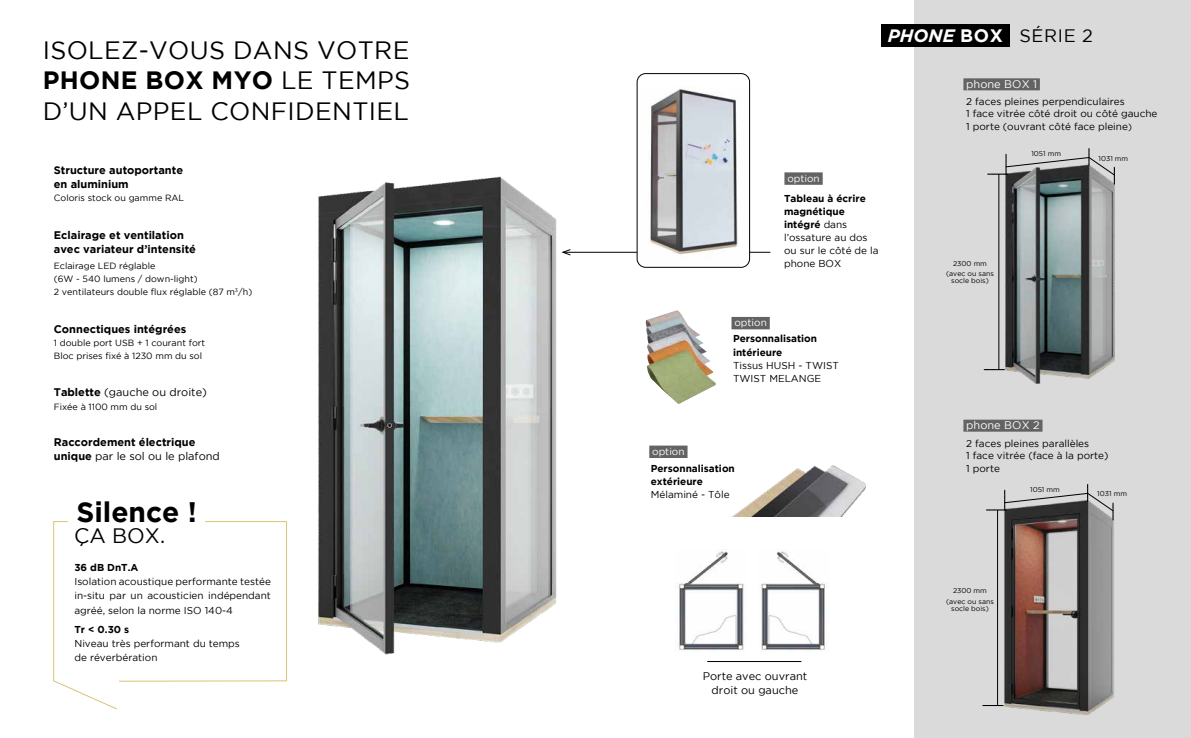
<style>
.page{position:relative;width:1191px;height:738px;background:#fff}
.page>*{position:absolute;margin:0;border:0;box-sizing:border-box;transform-origin:0 0}
.t1{font:700 28.1px "Gotham";color:#000}
.t2{font:25px/30px "Gotham";letter-spacing:.015em;color:#000;text-align:justify}
.t3{font:20.8px "Gotham";color:#000}
.t4{font:18px "Gotham";letter-spacing:.035em;color:#000}
.t5{font:700 11px/14px "Gotham";color:#000}
.t6{font:11px/14px "Gotham";color:#000;text-align:center}
.t7{font:11px "Gotham";color:#fff}
.t8{font:10px/13px "Gotham";color:#000}
.t9{font:700 10px/13px "Gotham";color:#000}
.t10{font:10px "Gotham";color:#fff}
.t11{font:9px/13px "Gotham";color:#000}
.t12{font:7px/10.3px "Gotham";color:#000;text-align:center}
.s1{font-weight:700}
.s2{font-weight:400}
.s3{font-weight:700;font-style:italic;color:#fff}
.s4{font-weight:700;color:#fff}
.s5{font-size:9px}
</style>
<div class="page">
<img style="left:318px;top:176px;width:264px;height:479px">
<hr style="left:563px;top:251px;width:207px;height:1px;background:#000">
<svg style="left:560px;top:248px;width:11px;height:8px"></svg>
<hr style="left:707px;top:660px;width:94px;height:1px;background:#000">
<svg style="left:53px;top:521px;width:234px;height:188px"></svg>
<div style="left:914px;top:0;width:277px;height:737px;background:#dadada"></div>
<img style="left:645px;top:310px;width:71px;height:94px">
<img style="left:733px;top:465px;width:132px;height:51px">
<img style="left:638px;top:89px;width:110px;height:174px">
<div style="left:636px;top:73px;width:114px;height:194px;border:1px solid #000;border-radius:9px"></div>
<img style="left:679px;top:551px;width:65px;height:99px">
<img style="left:761px;top:549px;width:64px;height:101px">
<img style="left:992px;top:184px;width:123px;height:200px">
<img style="left:991px;top:502px;width:123px;height:213px">
<hr style="left:998px;top:174px;width:1px;height:195px;background:#000">
<svg style="left:984px;top:369px;width:20px;height:1px"></svg>
<svg style="left:987px;top:148px;width:128px;height:36px"></svg>
<hr style="left:997px;top:510px;width:1px;height:194px;background:#000">
<svg style="left:991px;top:704px;width:12px;height:1px"></svg>
<svg style="left:986px;top:484px;width:127px;height:35px"></svg>
<div style="left:882px;top:24px;width:128px;height:23px;background:#000"></div>
<div style="left:68px;top:501px;width:136px;height:50px;background:#fff"></div>
<div style="left:963px;top:78px;width:76px;height:12px;background:#646363"></div>
<div style="left:963px;top:419px;width:79px;height:12px;background:#646363"></div>
<div style="left:784px;top:172px;width:38px;height:13px;background:#646363"></div>
<div style="left:731px;top:317px;width:38px;height:12px;background:#646363"></div>
<div style="left:649px;top:445px;width:38px;height:12px;background:#646363"></div>
<h2 class="t2" style="left:43px;top:35px;width:369px">ISOLEZ-VOUS DANS VOTRE <span class="s1">PHONE BOX MYO</span> LE TEMPS D’UN APPEL CONFIDENTIEL</h2>
<p class="t5" style="left:54px;top:163px;width:131px">Structure autoportante en aluminium</p>
<p class="t11" style="left:54px;top:191px;width:132px">Coloris stock ou gamme RAL</p>
<p class="t5" style="left:54px;top:227px;width:144px">Eclairage et ventilation avec variateur d’intensité</p>
<p class="t11" style="left:54px;top:259px;width:200px">Eclairage LED réglable<br>(6W - 540 lumens / down-light)<br>2 ventilateurs double flux réglable (87 m<sup>3</sup>/h)</p>
<p class="t5" style="left:54px;top:321px;width:134px">Connectiques intégrées</p>
<p class="t11" style="left:54px;top:335px;width:153px">1 double port USB + 1 courant fort<br>Bloc prises fixé à 1230 mm du sol</p>
<p class="t6" style="left:54px;top:385px;width:155px"><span class="s1">Tablette</span> (gauche ou droite)</p>
<p class="t11" style="left:54px;top:400px;width:105px">Fixée à 1100 mm du sol</p>
<p class="t5" style="left:54px;top:434px;width:167px">Raccordement électrique unique <span class="s2">par le sol ou le plafond</span></p>
<h1 class="t1" style="left:76px;top:495px;width:122px">Silence !</h1>
<h3 class="t3" style="left:74px;top:523px;width:92px">ÇA BOX.</h3>
<p class="t9" style="left:74px;top:560px;width:66px">36 dB DnT.A</p>
<p class="t8" style="left:74px;top:574px;width:198px;line-height:14px;text-align:justify">Isolation acoustique performante testée in-situ par un acousticien indépendant agréé, selon la norme ISO 140-4</p>
<p class="t9" style="left:74px;top:622px;width:56px">Tr &lt; 0.30 s</p>
<p class="t8" style="left:74px;top:636px;width:167px;line-height:14px">Niveau très performant du temps de réverbération</p>
<h3 class="t4" style="left:887px;top:25px;width:207px"><span class="s3">PHONE</span> <span class="s4">BOX</span> SÉRIE 2</h3>
<p class="t10" style="left:787px;top:173px;width:34px">option</p>
<p class="t8" style="left:784px;top:191px;width:96px"><span class="s1">Tableau à écrire magnétique intégré</span> dans l’ossature au dos ou sur le côté de la phone BOX</p>
<p class="t10" style="left:734px;top:317px;width:34px">option</p>
<p class="t9" style="left:733px;top:332px;width:86px">Personnalisation intérieure</p>
<p class="t8" style="left:733px;top:358px;width:107px">Tissus HUSH - TWIST<br>TWIST MELANGE</p>
<p class="t7" style="left:966px;top:77px;width:72px">phone BOX 1</p>
<p class="t8" style="left:966px;top:95px;width:193px;line-height:12px">2 faces pleines perpendiculaires<br>1 face vitrée côté droit ou côté gauche</p>
<p class="t8" style="left:966px;top:120px;width:167px">1 porte (ouvrant côté face pleine<span class="s5">)</span></p>
<p class="t12" style="left:1031px;top:148px;width:31px">1051 mm</p>
<p class="t12" style="left:1098px;top:153px;width:31px">1031 mm</p>
<p class="t12" style="left:946px;top:257px;width:49px">2300 mm (avec ou sans</p>
<p class="t12" style="left:951px;top:275px;width:39px">socle bois)</p>
<p class="t10" style="left:652px;top:445px;width:34px">option</p>
<p class="t9" style="left:651px;top:461px;width:86px">Personnalisation extérieure</p>
<p class="t8" style="left:651px;top:487px;width:80px">Mélaminé - Tôle</p>
<p class="t7" style="left:966px;top:418px;width:75px">phone BOX 2</p>
<p class="t8" style="left:966px;top:436px;width:144px;line-height:12px">2 faces pleines parallèles<br>1 face vitrée (face à la porte)</p>
<p class="t8" style="left:966px;top:461px;width:35px">1 porte</p>
<p class="t12" style="left:1030px;top:484px;width:31px">1051 mm</p>
<p class="t12" style="left:1097px;top:488px;width:31px">1031 mm</p>
<p class="t6" style="left:702px;top:668px;width:106px">Porte avec ouvrant droit ou gauche</p>
<p class="t12" style="left:946px;top:585px;width:49px">2300 mm (avec ou sans</p>
<p class="t12" style="left:951px;top:603px;width:39px">socle bois)</p>
</div>
